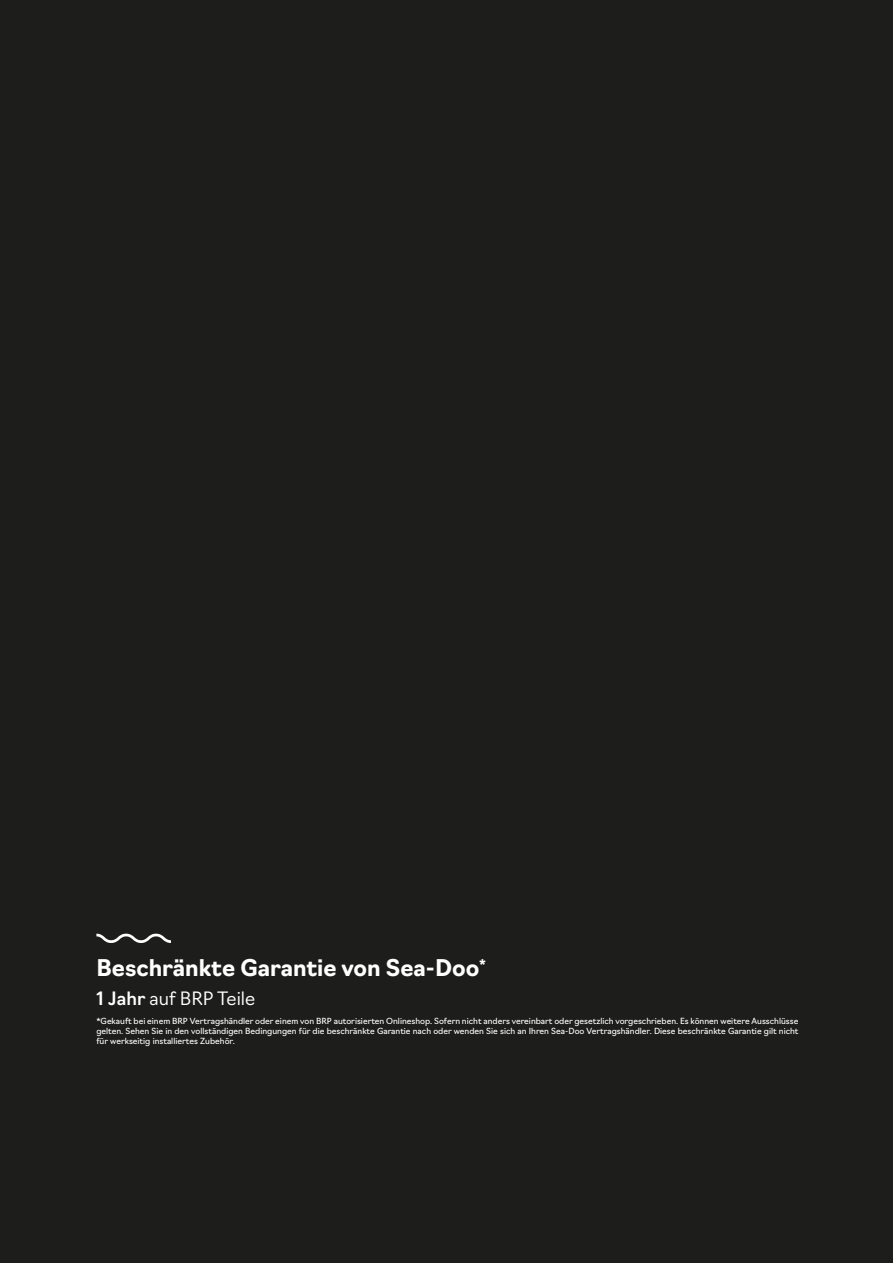
<style>
.page{position:relative;width:893px;height:1263px;background:#1d1d1b}
.page>*{position:absolute;margin:0;border:0;box-sizing:border-box;transform-origin:0 0}
.t1{font:700 22.5px "Navigo";color:#fff}
.t2{font:300 18px "Navigo";color:#fff}
.LEGAL{font:8.25px/9.9px "Navigo";color:#fff;text-align:justify}
.s1{font-weight:500}
</style>
<div class="page">
<svg style="left:96px;top:934px;width:75px;height:9px"></svg>
<p class="t1" style="left:96px;top:950px;width:391px">Beschränkte Garantie von Sea‑Doo<sup>*</sup></p>
<p class="t2" style="left:96px;top:984px;width:160px"><span class="s1">1 Jahr</span> auf BRP Teile</p>
<p class="LEGAL" style="left:96px;top:1016px;width:704px">*Gekauft bei einem BRP Vertragshändler oder einem von BRP autorisierten Onlineshop. Sofern nicht anders vereinbart oder gesetzlich vorgeschrieben. Es können weitere Ausschlüsse gelten. Sehen Sie in den vollständigen Bedingungen für die beschränkte Garantie nach oder wenden Sie sich an Ihren Sea‑Doo Vertragshändler. Diese beschränkte Garantie gilt nicht für werkseitig installiertes Zubehör.</p>
</div>
